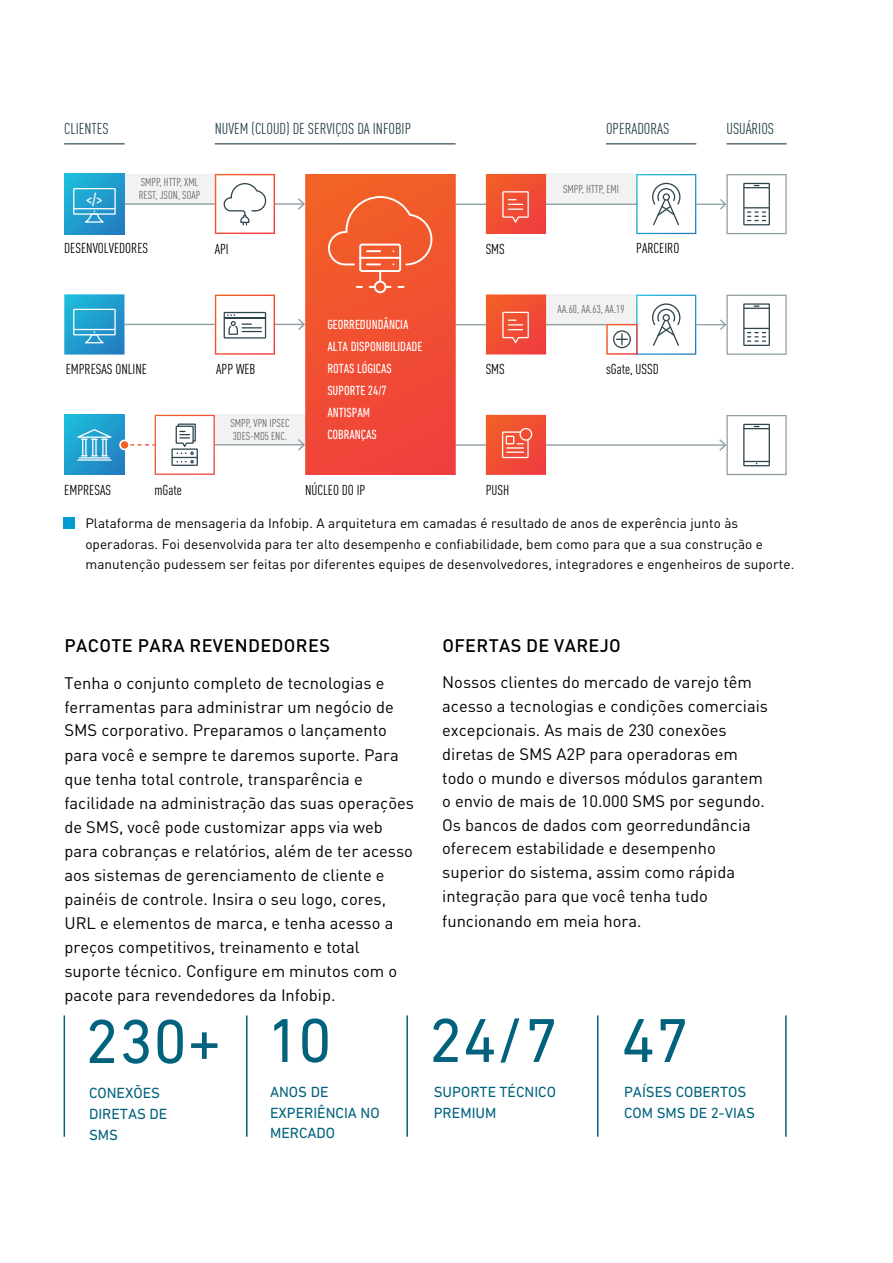
<style>
.page{position:relative;width:893px;height:1263px;background:#fff}
.page>*{position:absolute;margin:0;border:0;box-sizing:border-box;transform-origin:0 0}
.t1{font:63px "DIN Next LT Pro";color:#00627d}
.t2{font:500 18px "DIN Pro";letter-spacing:.02em;color:#000}
.t3{font:16.5px/24px "DIN Pro";color:#000}
.t4{font:500 condensed 15.75px "DIN Pro";color:#fff}
.t5{font:condensed 15.6px "DIN Pro";color:#29454d}
.t6{font:15px/20.4px "DIN Next LT Pro";color:#00627d}
.t7{font:condensed 14.25px "DIN Pro";color:#000}
.t8{font:13.5px/20.2px "DIN Pro";letter-spacing:.005em;color:#000}
.t9{font:condensed 13.5px/22px "DIN Next LT Pro";color:#fff}
.t10{font:condensed 11.4px/13.5px "DIN Pro";color:#666766}
</style>
<div class="page">
<hr style="left:246px;top:1015px;width:2px;height:122px;background:#00627d">
<hr style="left:64px;top:1015px;width:1px;height:122px;background:#00627d">
<hr style="left:785px;top:1015px;width:2px;height:122px;background:#00627d">
<hr style="left:406px;top:1015px;width:2px;height:122px;background:#00627d">
<hr style="left:597px;top:1015px;width:1px;height:122px;background:#00627d">
<div style="left:64px;top:517px;width:11px;height:12px;background:#009cd0"></div>
<div style="left:124px;top:174px;width:91px;height:30px;background:#f2f2f2"></div>
<div style="left:215px;top:415px;width:90px;height:30px;background:#f2f2f2"></div>
<div style="left:546px;top:174px;width:90px;height:30px;background:#f2f2f2"></div>
<div style="left:546px;top:294px;width:90px;height:31px;background:#f2f2f2"></div>
<hr style="left:456px;top:204px;width:181px;height:1px;background:#90a0a5">
<hr style="left:456px;top:444px;width:269px;height:2px;background:#90a0a5">
<hr style="left:456px;top:324px;width:150px;height:1px;background:#90a0a5">
<hr style="left:275px;top:203px;width:29px;height:2px;background:#90a0a5">
<svg style="left:298px;top:198px;width:7px;height:12px"></svg>
<hr style="left:124px;top:203px;width:91px;height:2px;background:#90a0a5">
<hr style="left:124px;top:324px;width:91px;height:1px;background:#90a0a5">
<hr style="left:215px;top:444px;width:89px;height:1px;background:#90a0a5">
<svg style="left:298px;top:439px;width:7px;height:12px"></svg>
<svg style="left:305px;top:174px;width:151px;height:301px;background:#f04e33"></svg>
<svg style="left:486px;top:174px;width:60px;height:60px;background:#f1563d"></svg>
<svg style="left:486px;top:294px;width:60px;height:60px;background:#f1583f"></svg>
<svg style="left:486px;top:415px;width:60px;height:60px;background:#f1583f"></svg>
<div style="left:519px;top:428px;width:13px;height:13px;border:1px solid #fff;border-radius:50%"></div>
<svg style="left:215px;top:295px;width:90px;height:60px"></svg>
<svg style="left:719px;top:415px;width:68px;height:60px"></svg>
<svg style="left:636px;top:174px;width:151px;height:60px"></svg>
<svg style="left:64px;top:174px;width:61px;height:60px;background:#219dcd"></svg>
<svg style="left:64px;top:415px;width:57px;height:60px;background:#239ece"></svg>
<svg style="left:64px;top:294px;width:60px;height:61px;background:#32a4d1"></svg>
<hr style="left:74px;top:329px;width:41px;height:1px;background:#fff">
<svg style="left:606px;top:295px;width:181px;height:60px"></svg>
<div style="left:374px;top:281px;width:12px;height:12px;border:2px solid #fff;border-radius:50%"></div>
<svg style="left:327px;top:195px;width:106px;height:93px;background:#f2683e"></svg>
<hr style="left:64px;top:143px;width:61px;height:2px;background:#4d656f">
<hr style="left:606px;top:143px;width:90px;height:2px;background:#4d656f">
<hr style="left:726px;top:143px;width:61px;height:2px;background:#4d656f">
<hr style="left:215px;top:143px;width:241px;height:2px;background:#4d656f">
<hr style="left:77px;top:459px;width:35px;height:2px;background:#fff">
<hr style="left:79px;top:457px;width:31px;height:1px;background:#fff">
<svg style="left:77px;top:429px;width:35px;height:27px"></svg>
<svg style="left:215px;top:174px;width:60px;height:60px"></svg>
<div style="left:73px;top:188px;width:43px;height:27px;border:1px solid #fff"></div>
<svg style="left:84px;top:211px;width:23px;height:13px"></svg>
<hr style="left:74px;top:208px;width:41px;height:1px;background:#fff">
<svg style="left:121px;top:415px;width:94px;height:60px"></svg>
<p class="t5" style="left:64px;top:117px;width:46px">CLIENTES</p>
<p class="t5" style="left:215px;top:117px;width:198px">NUVEM (CLOUD) DE SERVIÇOS DA INFOBIP</p>
<p class="t5" style="left:606px;top:117px;width:65px">OPERADORAS</p>
<p class="t5" style="left:726px;top:117px;width:49px">USUÁRIOS</p>
<p class="t4" style="left:86px;top:187px;width:18px">&lt;/&gt;</p>
<p class="t10" style="left:139px;top:174px;width:63px">SMPP, HTTP, XML<br>REST, JSON, SOAP</p>
<p class="t7" style="left:64px;top:237px;width:86px">DESENVOLVEDORES</p>
<p class="t7" style="left:215px;top:238px;width:16px">API</p>
<p class="t7" style="left:66px;top:358px;width:83px">EMPRESAS ONLINE</p>
<p class="t7" style="left:64px;top:479px;width:48px">EMPRESAS</p>
<p class="t7" style="left:155px;top:480px;width:29px">mGate</p>
<p class="t7" style="left:216px;top:359px;width:41px">APP WEB</p>
<p class="t10" style="left:230px;top:415px;width:61px">SMPP, VPN IPSEC<br>3DES-MD5 ENC.</p>
<p class="t9" style="left:327px;top:313px;width:97px">GEORREDUNDÂNCIA<br>ALTA DISPONIBILIDADE<br>ROTAS LÓGICAS<br>SUPORTE 24/7<br>ANTISPAM<br>COBRANÇAS</p>
<p class="t7" style="left:305px;top:480px;width:62px">NÚCLEO DO IP</p>
<p class="t7" style="left:486px;top:238px;width:21px">SMS</p>
<p class="t7" style="left:486px;top:359px;width:21px">SMS</p>
<p class="t7" style="left:486px;top:480px;width:25px">PUSH</p>
<p class="t10" style="left:563px;top:181px;width:57px">SMPP, HTTP, EMI</p>
<p class="t7" style="left:636px;top:238px;width:45px">PARCEIRO</p>
<p class="t10" style="left:558px;top:302px;width:68px">AA.60, AA.63, AA.19</p>
<p class="t7" style="left:606px;top:359px;width:54px">sGate, USSD</p>
<p class="t8" style="left:85px;top:512px;width:710px">Plataforma de mensageria da Infobip. A arquitetura em camadas é resultado de anos de experência junto às operadoras. Foi desenvolvida para ter alto desempenho e confiabilidade, bem como para que a sua construção e manutenção pudessem ser feitas por diferentes equipes de desenvolvedores, integradores e engenheiros de suporte.</p>
<p class="t2" style="left:65px;top:631px;width:267px">PACOTE PARA REVENDEDORES</p>
<p class="t3" style="left:64px;top:669px;width:331px;line-height:23.5px">Tenha o conjunto completo de tecnologias e ferramentas para administrar um negócio de<br>SMS corporativo. Preparamos o lançamento</p>
<p class="t3" style="left:64px;top:741px;width:351px">para você e sempre te daremos suporte. Para que tenha total controle, transparência e facilidade na administração das suas operações de SMS, você pode customizar apps via web para cobranças e relatórios, além de ter acesso aos sistemas de gerenciamento de cliente e painéis de controle. Insira o seu logo, cores, URL e elementos de marca, e tenha acesso a preços competitivos, treinamento e total suporte técnico. Configure em minutos com o pacote para revendedores da Infobip.</p>
<p class="t2" style="left:442px;top:631px;width:180px">OFERTAS DE VAREJO</p>
<p class="t3" style="left:442px;top:668px;width:327px">Nossos clientes do mercado de varejo têm acesso a tecnologias e condições comerciais excepcionais. As mais de 230 conexões diretas de SMS A2P para operadoras em todo o mundo e diversos módulos garantem o envio de mais de 10.000 SMS por segundo.<br>Os bancos de dados com georredundância oferecem estabilidade e desempenho superior do sistema, assim como rápida integração para que você tenha tudo funcionando em meia hora.</p>
<h1 class="t1" style="left:85px;top:1005px;width:249px">230+ 10</h1>
<h1 class="t1" style="left:428px;top:1004px;width:262px">24/7 47</h1>
<p class="t6" style="left:89px;top:1083px;width:80px">CONEXÕES<br>DIRETAS DE<br>SMS</p>
<p class="t6" style="left:270px;top:1082px;width:111px">ANOS DE<br>EXPERIÊNCIA NO<br>MERCADO</p>
<p class="t6" style="left:434px;top:1081px;width:124px;line-height:21px">SUPORTE TÉCNICO<br>PREMIUM</p>
<p class="t6" style="left:624px;top:1082px;width:132px">PAÍSES COBERTOS<br>COM SMS DE 2-VIAS</p>
</div>
